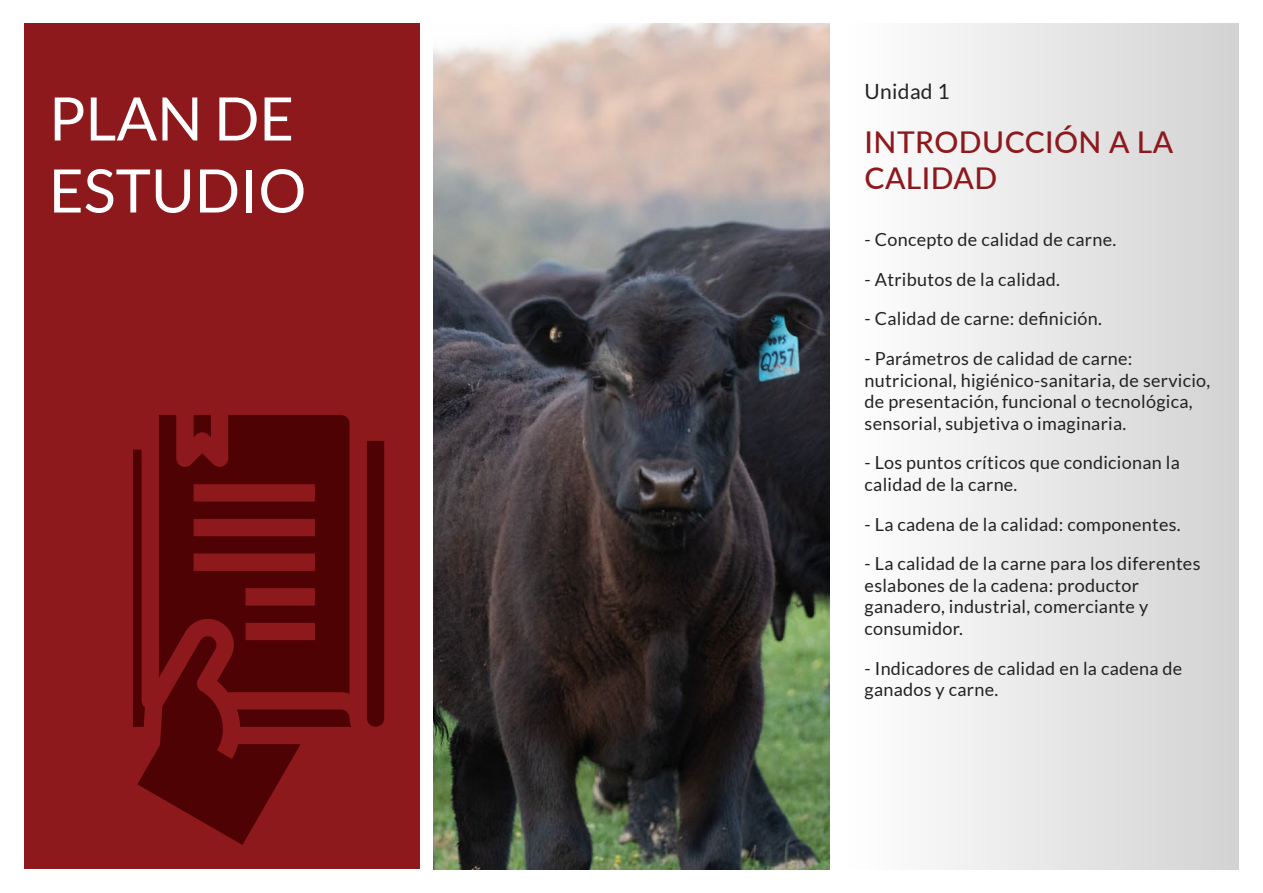
<style>
.page{position:relative;width:1263px;height:893px;background:#fff}
.page>*{position:absolute;margin:0;border:0;box-sizing:border-box;transform-origin:0 0}
.t1{font:60px/72px "Lato";color:#fff}
.t2{font:500 30px/36px "Lato";letter-spacing:.015em;color:#8e191d}
.t3{font:21px "Lato";letter-spacing:.015em;color:#232323}
.t4{font:18px/21.6px "Lato";letter-spacing:.015em;color:#232323}
</style>
<div class="page">
<div style="left:24px;top:24px;width:396px;height:845px;background:#8e191d"></div>
<img style="left:434px;top:24px;width:395px;height:845px">
<div style="left:843px;top:24px;width:396px;height:845px;background:linear-gradient(to right,#fff,#d2d2d2)"></div>
<div style="left:367px;top:441px;width:17px;height:286px;background:#4f0203"></div>
<svg style="left:159px;top:415px;width:191px;height:35px;fill:#4f0203"></svg>
<svg style="left:133px;top:450px;width:218px;height:395px"></svg>
<h1 class="t1" style="left:49px;top:82px;width:259px">PLAN DE<br>ESTUDIO</h1>
<p class="t3" style="left:865px;top:79px;width:86px">Unidad 1</p>
<h2 class="t2" style="left:865px;top:122px;width:310px">INTRODUCCIÓN A LA<br>CALIDAD</h2>
<p class="t4" style="left:865px;top:229px;width:253px">- Concepto de calidad de carne.</p>
<p class="t4" style="left:865px;top:268px;width:197px">- Atributos de la calidad.</p>
<p class="t4" style="left:865px;top:308px;width:239px">- Calidad de carne: definición.</p>
<p class="t4" style="left:865px;top:348px;width:347px">- Parámetros de calidad de carne: nutricional, higiénico-sanitaria, de servicio, de presentación, funcional o tecnológica, sensorial, subjetiva o imaginaria.</p>
<p class="t4" style="left:865px;top:452px;width:317px">- Los puntos críticos que condicionan la calidad de la carne.</p>
<p class="t4" style="left:865px;top:513px;width:318px">- La cadena de la calidad: componentes.</p>
<p class="t4" style="left:865px;top:553px;width:337px">- La calidad de la carne para los diferentes eslabones de la cadena: productor ganadero, industrial, comerciante y consumidor.</p>
<p class="t4" style="left:865px;top:657px;width:319px">- Indicadores de calidad en la cadena de ganados y carne.</p>
</div>
